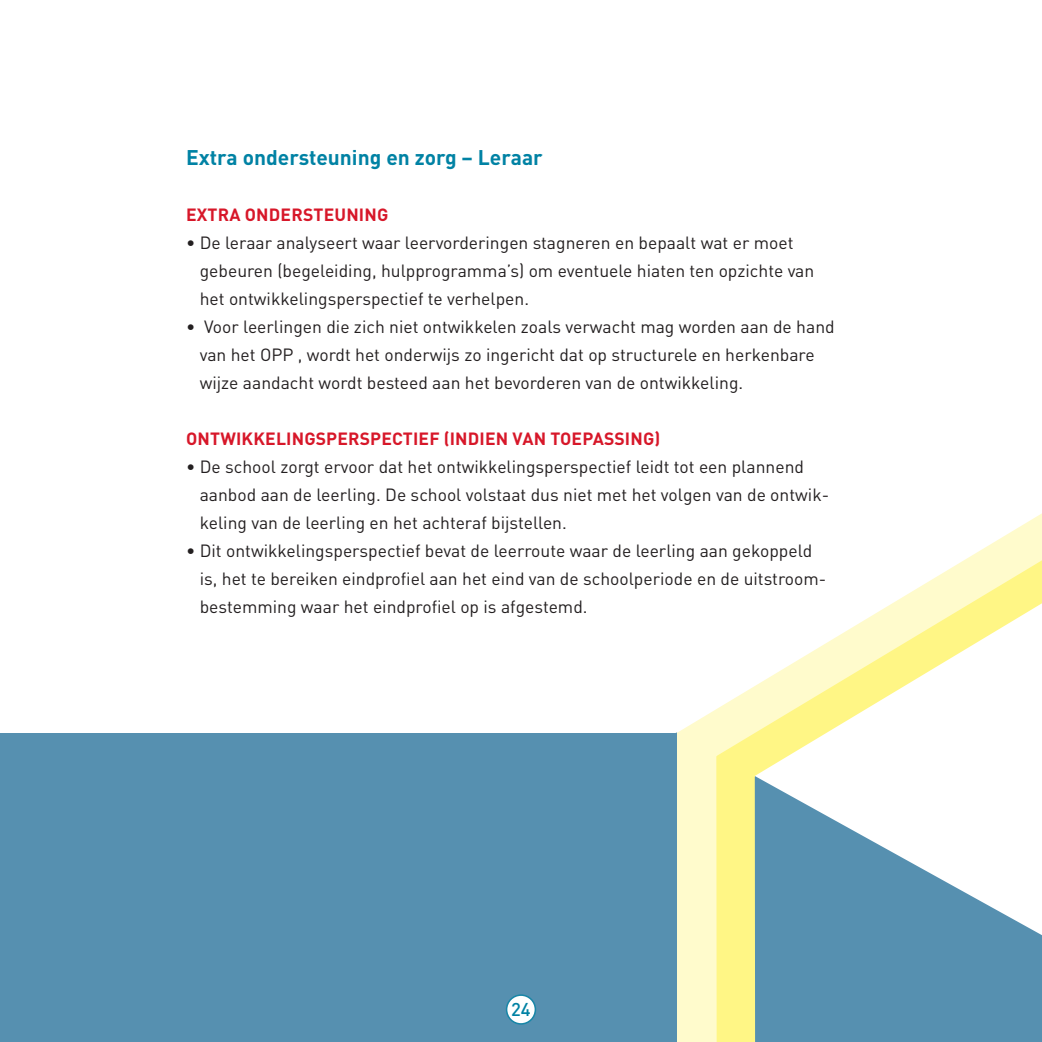
<style>
.page{position:relative;width:1042px;height:1042px;background:#fff}
.page>*{position:absolute;margin:0;border:0;box-sizing:border-box;transform-origin:0 0}
.TUSSENKOPJE_BLEU{font:700 21px "DIN Pro";color:#0082a4}
.t1{font:500 18.38px "DIN Pro";color:#0082a4}
.LOPENDE_TEKST{font:17.5px/28px "DIN Pro";color:#231f20}
.TUSSENKOPJE_ROOD_KAP{font:700 17.5px "DIN Pro";letter-spacing:.01em;color:#d71729}
</style>
<div class="page">
<svg style="left:676px;top:513px;width:366px;height:529px"></svg>
<div style="left:0;top:733px;width:676px;height:309px;background:#5690b0"></div>
<div style="left:506px;top:995px;width:29px;height:29px;background:#fff;border-radius:50%"></div>
<div style="left:506px;top:994px;width:30px;height:30px;border:2px solid #1886a7;border-radius:50%"></div>
<p class="TUSSENKOPJE_BLEU" style="left:186px;top:143px;width:358px">Extra ondersteuning en zorg – Leraar</p>
<p class="TUSSENKOPJE_ROOD_KAP" style="left:186px;top:203px;width:204px">EXTRA ONDERSTEUNING</p>
<p class="LOPENDE_TEKST" style="left:200px;top:228px;width:616px;text-indent:-14px">• De leraar analyseert waar leervorderingen stagneren en bepaalt wat er moet gebeuren (begeleiding, hulpprogramma’s) om eventuele hiaten ten opzichte van het ontwikkelingsperspectief te verhelpen.</p>
<p class="LOPENDE_TEKST" style="left:200px;top:312px;width:636px;text-indent:-14px">• Voor leerlingen die zich niet ontwikkelen zoals verwacht mag worden aan de hand van het OPP , wordt het onderwijs zo ingericht dat op structurele en herkenbare wijze aandacht wordt besteed aan het bevorderen van de ontwikkeling.</p>
<p class="TUSSENKOPJE_ROOD_KAP" style="left:186px;top:427px;width:475px">ONTWIKKELINGSPERSPECTIEF (INDIEN VAN TOEPASSING)</p>
<p class="LOPENDE_TEKST" style="left:200px;top:452px;width:631px;text-indent:-14px">• De school zorgt ervoor dat het ontwikkelingsperspectief leidt tot een plannend aanbod aan de leerling. De school volstaat dus niet met het volgen van de ontwik&shy;keling van de leerling en het achteraf bijstellen.</p>
<p class="LOPENDE_TEKST" style="left:200px;top:536px;width:628px;text-indent:-14px">• Dit ontwikkelingsperspectief bevat de leerroute waar de leerling aan gekoppeld is, het te bereiken eindprofiel aan het eind van de schoolperiode en de uitstroom&shy;bestemming waar het eindprofiel op is afgestemd.</p>
<p class="t1" style="left:511px;top:997px;width:21px">24</p>
</div>
